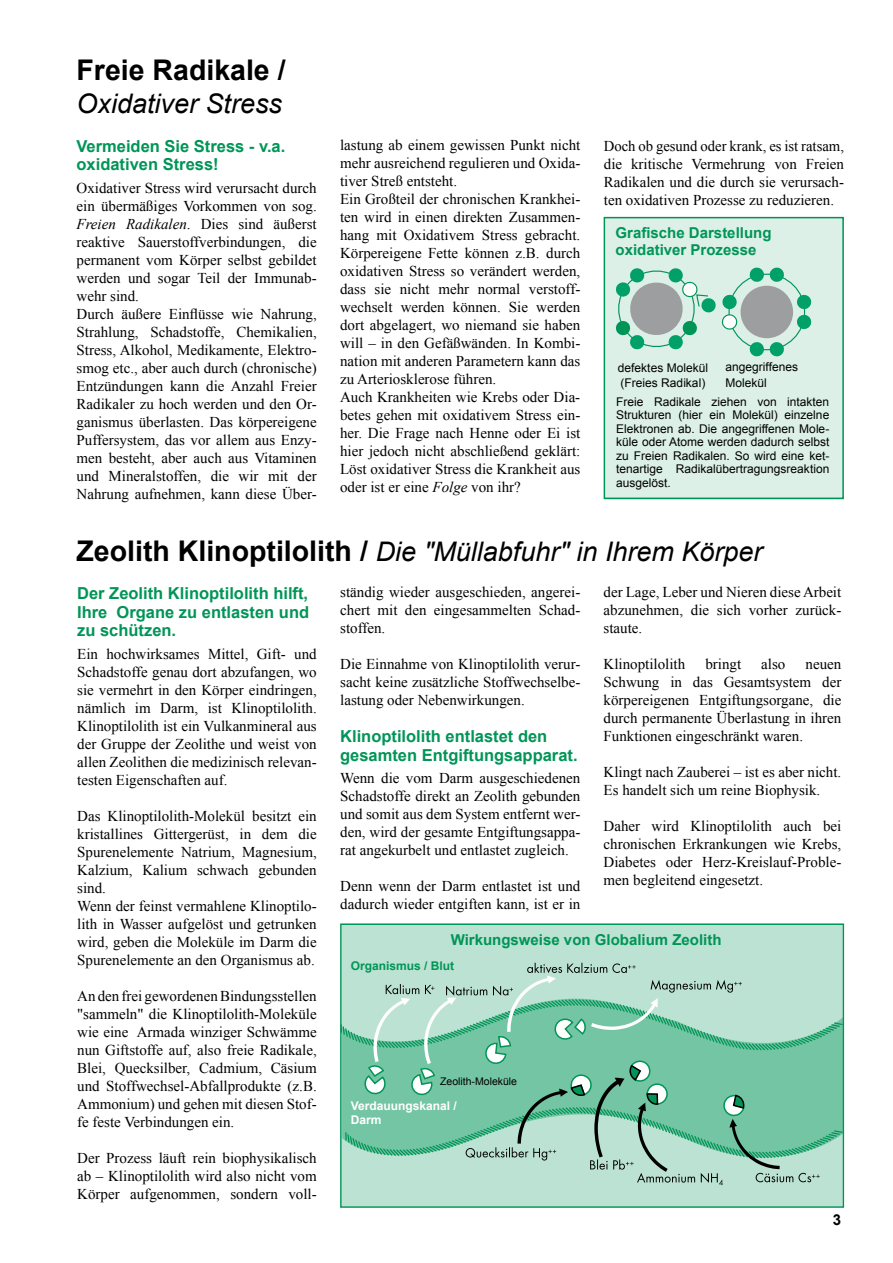
<style>
.page{position:relative;width:893px;height:1263px;background:#fff}
.page>*{position:absolute;margin:0;border:0;box-sizing:border-box;transform-origin:0 0}
.t1{font:700 28.5px "Arial";color:#000}
.t2{font:italic 27px "Arial";color:#000}
.t3{font:700 16.5px/18.8px "Arial";color:#009557}
.t4{font:15px/18px "Times New Roman";color:#000;text-align:justify}
.t5{font:700 15px/16.5px "Arial";color:#009557}
.t6{font:700 15px "Arial";color:#000}
.t7{font:12px/13.5px "Arial";color:#000}
.t8{font:700 12px/13.5px "Arial";color:#fff}
.t9{font:700 12px "Arial";color:#009557}
.t10{font:10.5px "Arial";color:#000}
.s1{font-style:italic}
.s2{font-weight:700;font-style:normal;font-size:28.5px}
</style>
<div class="page">
<div style="left:605px;top:217px;width:238px;height:283px;background:#dcf0e7"></div>
<div style="left:604px;top:217px;width:240px;height:282px;border:2px solid #009557"></div>
<svg style="left:797px;top:294px;width:15px;height:36px"></svg>
<svg style="left:749px;top:267px;width:36px;height:15px"></svg>
<svg style="left:749px;top:342px;width:36px;height:15px"></svg>
<div style="left:741px;top:286px;width:52px;height:52px;background:#9c9e9f;border-radius:50%"></div>
<svg style="left:615px;top:268px;width:124px;height:82px"></svg>
<div style="left:340px;top:924px;width:504px;height:284px;background:#bbe2d2"></div>
<svg style="left:340px;top:963px;width:504px;height:245px"></svg>
<h1 class="t1" style="left:77px;top:51px;width:211px">Freie Radikale /</h1>
<h2 class="t2" style="left:77px;top:86px;width:207px">Oxidativer Stress</h2>
<p class="t3" style="left:77px;top:137px;width:210px">Vermeiden Sie Stress - v.a. oxidativen Stress!</p>
<p class="t4" style="left:77px;top:179px;width:242px;text-align:left">Oxidativer Stress wird verursacht durch ein übermäßiges Vorkommen von sog.<br><span class="s1">Freien Radikalen</span>. Dies sind äußerst reaktive Sauerstoffverbindungen, die permanent vom Körper selbst gebildet werden und sogar Teil der Immunab&shy;wehr sind.<br>Durch äußere Einflüsse wie Nahrung, Strahlung, Schadstoffe, Chemikalien, Stress, Alkohol, Medikamente, Elektro&shy;smog etc., aber auch durch (chronische)<br>Entzündungen kann die Anzahl Freier Radikaler zu hoch werden und den Or&shy;ganismus überlasten. Das körpereigene Puffersystem, das vor allem aus Enzy&shy;men besteht, aber auch aus Vitaminen und Mineralstoffen, die wir mit der Nahrung aufnehmen, kann diese Über-</p>
<p class="t4" style="left:340px;top:136px;width:242px;text-align:left">lastung ab einem gewissen Punkt nicht mehr ausreichend regulieren und Oxida&shy;tiver Streß entsteht.<br>Ein Großteil der chronischen Krankhei&shy;ten wird in einen direkten Zusammen&shy;hang mit Oxidativem Stress gebracht.<br>Körpereigene Fette können z.B. durch oxidativen Stress so verändert werden, dass sie nicht mehr normal verstoff&shy;wechselt werden können. Sie werden dort abgelagert, wo niemand sie haben will – in den Gefäßwänden. In Kombi&shy;nation mit anderen Parametern kann das zu Arteriosklerose führen.<br>Auch Krankheiten wie Krebs oder Dia&shy;betes gehen mit oxidativem Stress ein&shy;her. Die Frage nach Henne oder Ei ist hier jedoch nicht abschließend geklärt:<br>Löst oxidativer Stress die Krankheit aus oder ist er eine <span class="s1">Folge</span> von ihr?</p>
<p class="t4" style="left:604px;top:136px;width:242px">Doch ob gesund oder krank, es ist ratsam, die kritische Vermehrung von Freien Radikalen und die durch sie verursach&shy;ten oxidativen Prozesse zu reduzieren.</p>
<p class="t5" style="left:616px;top:225px;width:157px">Grafische Darstellung oxidativer Prozesse</p>
<p class="t7" style="left:618px;top:360px;width:92px;line-height:15px">defektes Molekül (Freies Radikal)</p>
<p class="t7" style="left:726px;top:358px;width:74px;line-height:16.2px">angegriffenes<br>Molekül</p>
<p class="t7" style="left:616px;top:395px;width:215px;text-align:justify">Freie Radikale ziehen von intakten Strukturen (hier ein Molekül) einzelne Elektronen ab. Die angegriffenen Mole&shy;küle oder Atome werden dadurch selbst zu Freien Radikalen. So wird eine ket&shy;tenartige Radikalübertragungsreaktion ausgelöst.</p>
<h2 class="t2" style="left:77px;top:534px;width:687px"><span class="s2">Zeolith Klinoptilolith /</span> Die "Müllabfuhr" in Ihrem Körper</h2>
<p class="t4" style="left:340px;top:583px;width:242px">ständig wieder ausgeschieden, angerei&shy;chert mit den eingesammelten Schad&shy;stoffen.</p>
<p class="t4" style="left:340px;top:655px;width:242px">Die Einnahme von Klinoptilolith verur&shy;sacht keine zusätzliche Stoffwechselbe&shy;lastung oder Nebenwirkungen.</p>
<p class="t3" style="left:340px;top:727px;width:239px">Klinoptilolith entlastet den gesamten Entgiftungsapparat.</p>
<p class="t4" style="left:340px;top:769px;width:242px">Wenn die vom Darm ausgeschiedenen Schadstoffe direkt an Zeolith gebunden und somit aus dem System entfernt wer&shy;den, wird der gesamte Entgiftungsappa&shy;rat angekurbelt und entlastet zugleich.</p>
<p class="t4" style="left:340px;top:877px;width:242px">Denn wenn der Darm entlastet ist und dadurch wieder entgiften kann, ist er in</p>
<p class="t4" style="left:604px;top:583px;width:239px">der Lage, Leber und Nieren diese Arbeit abzunehmen, die sich vorher zurück&shy;staute.</p>
<p class="t4" style="left:604px;top:655px;width:83px">Klinoptilolith</p>
<p class="t4" style="left:705px;top:655px;width:37px">bringt</p>
<p class="t4" style="left:761px;top:655px;width:26px">also</p>
<p class="t3" style="left:77px;top:584px;width:233px;text-align:justify">Der Zeolith Klinoptilolith hilft, Ihre Organe zu entlasten und zu schützen.</p>
<p class="t4" style="left:77px;top:645px;width:241px">Ein hochwirksames Mittel, Gift- und Schadstoffe genau dort abzufangen, wo sie vermehrt in den Körper eindringen, nämlich im Darm, ist Klinoptilolith.<br>Klinoptilolith ist ein Vulkanmineral aus der Gruppe der Zeolithe und weist von allen Zeolithen die medizinisch relevan&shy;testen Eigenschaften auf.</p>
<p class="t4" style="left:77px;top:807px;width:241px;text-align:left">Das Klinoptilolith-Molekül besitzt ein kristallines Gittergerüst, in dem die Spurenelemente Natrium, Magnesium, Kalzium, Kalium schwach gebunden sind.<br>Wenn der feinst vermahlene Klinoptilo&shy;lith in Wasser aufgelöst und getrunken wird, geben die Moleküle im Darm die Spurenelemente an den Organismus ab.</p>
<p class="t4" style="left:77px;top:987px;width:241px">An den frei gewordenen Bindungsstellen "sammeln" die Klinoptilolith-Moleküle wie eine Armada winziger Schwämme nun Giftstoffe auf, also freie Radikale, Blei, Quecksilber, Cadmium, Cäsium und Stoffwechsel-Abfallprodukte (z.B.<br>Ammonium) und gehen mit diesen Stof&shy;fe feste Verbindungen ein.</p>
<p class="t4" style="left:77px;top:1149px;width:241px">Der Prozess läuft rein biophysikalisch ab – Klinoptilolith wird also nicht vom Körper aufgenommen, sondern voll-</p>
<p class="t4" style="left:604px;top:655px;width:239px;text-indent:202px">neuen Schwung in das Gesamtsystem der körpereigenen Entgiftungsorgane, die durch permanente Überlastung in ihren Funktionen eingeschränkt waren.</p>
<p class="t4" style="left:604px;top:763px;width:239px">Klingt nach Zauberei – ist es aber nicht.<br>Es handelt sich um reine Biophysik.</p>
<p class="t4" style="left:604px;top:817px;width:239px">Daher wird Klinoptilolith auch bei chronischen Erkrankungen wie Krebs, Diabetes oder Herz-Kreislauf-Proble&shy;men begleitend eingesetzt.</p>
<p class="t5" style="left:451px;top:932px;width:272px">Wirkungsweise von Globalium Zeolith</p>
<p class="t9" style="left:351px;top:958px;width:105px">Organismus / Blut</p>
<p class="t10" style="left:440px;top:1075px;width:79px">Zeolith-Moleküle</p>
<p class="t8" style="left:351px;top:1099px;width:108px">Verdauungskanal /<br>Darm</p>
<p class="t6" style="left:833px;top:1210px;width:10px">3</p>
</div>
